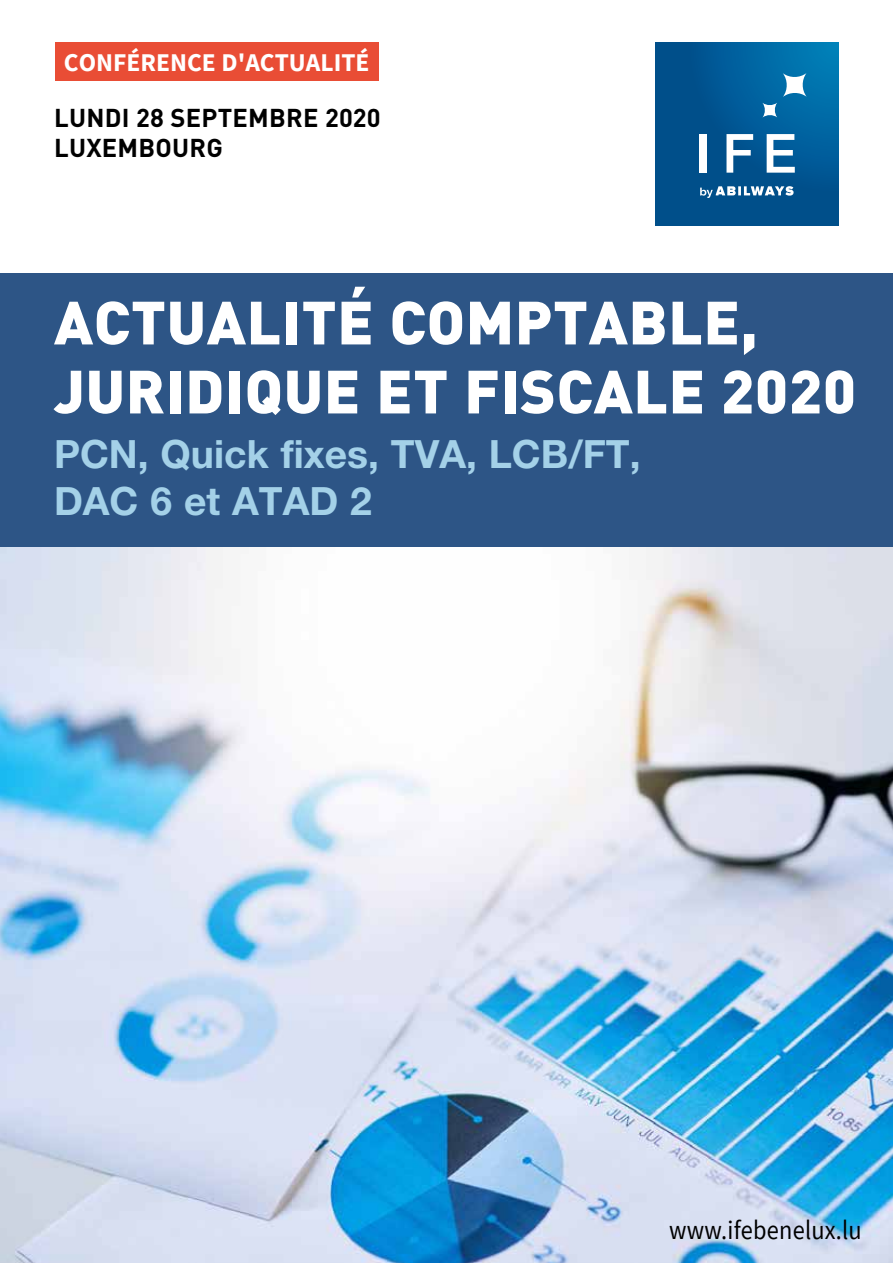
<style>
.page{position:relative;width:893px;height:1263px;background:#fff}
.page>*{position:absolute;margin:0;border:0;box-sizing:border-box;transform-origin:0 0}
.t1{font:900 60px/69px "DIN";letter-spacing:.01em;color:#fff}
.t2{font:700 39px/46.5px "Helvetica Neue LT Std";color:#a4d1e8}
.t3{font:27px "Source Sans Pro";letter-spacing:.01em;color:#000;scale:.9 1}
.t4{font:700 25.5px/30px "DIN Pro";letter-spacing:.01em;color:#000}
.t5{font:700 25.5px "Source Sans Pro";color:#fff}
</style>
<div class="page">
<div style="left:0;top:273px;width:893px;height:274px;background:#2d5586"></div>
<img style="left:0;top:547px;width:893px;height:716px">
<svg style="left:656px;top:43px;width:183px;height:183px;background:#005994"></svg>
<svg style="left:762px;top:103px;width:15px;height:15px"></svg>
<svg style="left:783px;top:73px;width:24px;height:24px"></svg>
<svg style="left:700px;top:186px;width:94px;height:12px"></svg>
<svg style="left:726px;top:134px;width:27px;height:39px"></svg>
<svg style="left:767px;top:134px;width:28px;height:39px"></svg>
<div style="left:699px;top:134px;width:8px;height:39px;background:#fff"></div>
<div style="left:55px;top:43px;width:324px;height:38px;background:#e94d35"></div>
<p class="t5" style="left:64px;top:46px;width:307px">CONFÉRENCE D'ACTUALITÉ</p>
<p class="t4" style="left:54px;top:102px;width:328px">LUNDI 28 SEPTEMBRE 2020<br>LUXEMBOURG</p>
<p class="t1" style="left:54px;top:285px;width:804px">ACTUALITÉ COMPTABLE,<br>JURIDIQUE ET FISCALE 2020</p>
<p class="t2" style="left:54px;top:430px;width:588px">PCN, Quick fixes, TVA, LCB/FT,<br>DAC 6 et ATAD 2</p>
<p class="t3" style="left:669px;top:1212px;width:215px">www.ifebenelux.lu</p>
</div>
